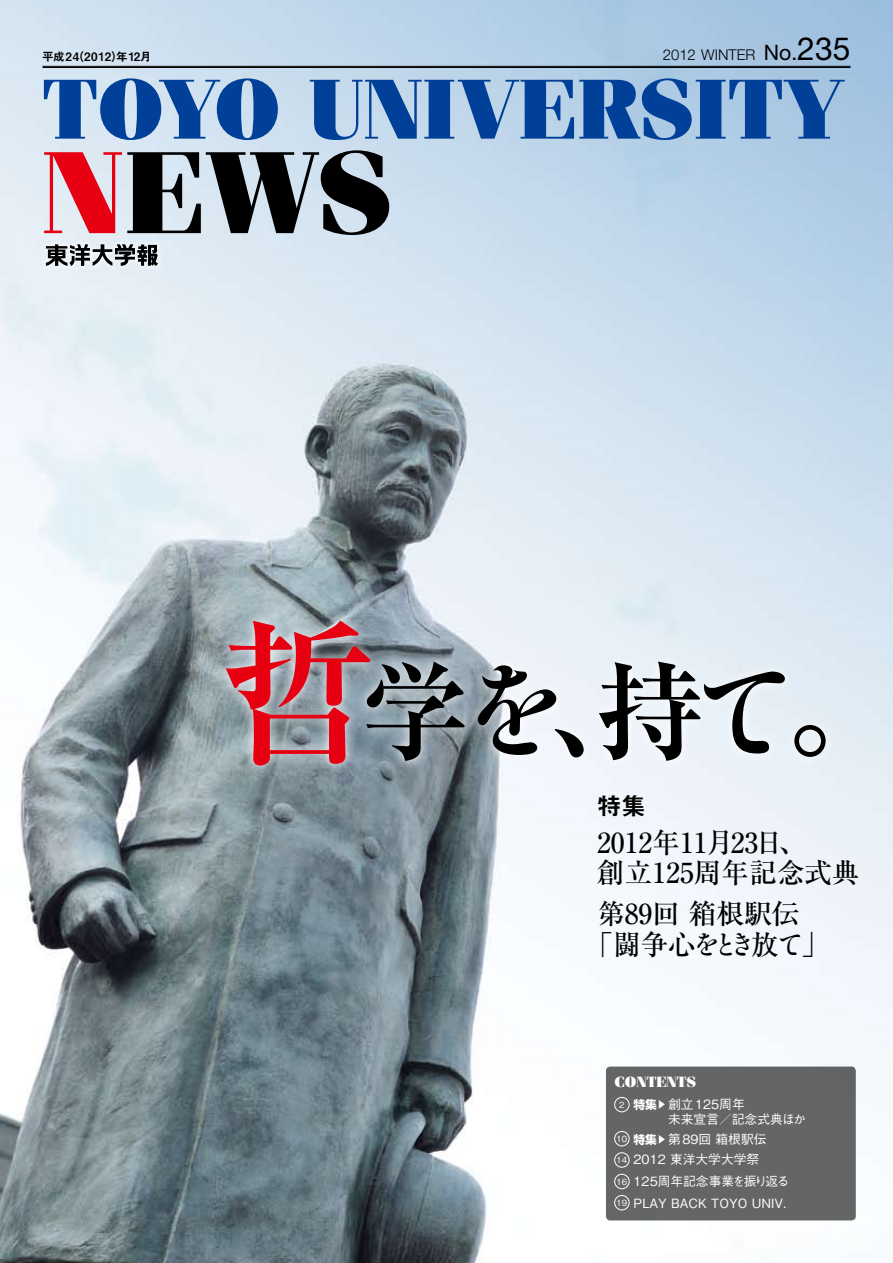
<style>
.page{position:relative;width:893px;height:1263px;background:#fff}
.page>*{position:absolute;margin:0;border:0;box-sizing:border-box;transform-origin:0 0}
.t1{font:900 117px "Fenice Std";color:#000}
.t2{font:108.15px "Ryumin Std Bold KO";color:#000}
.t3{font:900 85.05px "Fenice Std";color:#004098}
.t4{font:500 27.6px/40.3px "Ryumin Pro";color:#000}
.t5{font:27.6px "Ryumin Std Medium KO";color:#000}
.t6{font:24.45px "Midashi Go Pr 5 MB31";color:#000}
.t7{font:300 14.85px "Helvetica Neue LT Std";color:#000}
.t8{font:900 14.85px "Fenice Std";color:#fff}
.t9{font:500 12.75px/14.9px "Gothic BBB Pro";color:#fff}
.t10{font:11.7px "Midashi Go Pro MB31";letter-spacing:.035em;color:#000}
.t11{font:500 8.55px "Gothic BBB Pro";color:#fff}
.s1{font-weight:400;font-size:21.3px}
.s2{font-weight:400;font-size:31.95px}
.s3{color:#e60012}
.s4{font-family:"Ryumin Pro";font-weight:700;font-size:157.35px;color:#e60012}
.s5{font-family:"Ryumin Pro";font-weight:700}
.s6{font-family:"Ryumin Pro";font-weight:500}
.s7{font-family:"Ryumin Std Medium KO";font-weight:400}
.s8{font-family:"Shin Go Pro";font-weight:700;font-size:11.7px}
.s9{font-family:"Gothic BBB Pr 5";font-size:9.6px}
.s10{font-size:8.55px}
</style>
<div class="page">
<img style="left:0;top:0;width:893px;height:1263px">
<svg style="left:213px;top:609px;width:621px;height:166px"></svg>
<hr style="left:43px;top:66px;width:807px;height:1px;background:#000">
<hr style="left:43px;top:67px;width:807px;height:1px;background:#000">
<div style="left:41px;top:239px;width:120px;height:30px;background:#e8f1f7"></div>
<svg style="left:46px;top:244px;width:112px;height:22px"></svg>
<div style="left:606px;top:1066px;width:250px;height:154px;background:#646566;border-radius:4px"></div>
<div style="left:614px;top:1097px;width:15px;height:15px;border:1px solid #fff;border-radius:50%"></div>
<div style="left:614px;top:1131px;width:15px;height:15px;border:1px solid #fff;border-radius:50%"></div>
<div style="left:614px;top:1152px;width:15px;height:15px;border:1px solid #fff;border-radius:50%"></div>
<div style="left:614px;top:1174px;width:15px;height:15px;border:1px solid #fff;border-radius:50%"></div>
<div style="left:614px;top:1195px;width:15px;height:15px;border:1px solid #fff;border-radius:50%"></div>
<p class="t7" style="left:663px;top:46px;width:189px">2012 WINTER <span class="s1">No.</span><span class="s2">235</span></p>
<h3 class="t3" style="left:43px;top:57px;width:798px">TOYO UNIVERSITY</h3>
<h1 class="t1" style="left:43px;top:120px;width:353px"><span class="s3">N</span>EWS</h1>
<p class="t10" style="left:42px;top:48px;width:111px">平成24（2012）年12月</p>
<h2 class="t2" style="left:221px;top:634px;width:676px"><span class="s4">哲</span><span class="s5">学</span>を、<span class="s5">持</span>て。</h2>
<h3 class="t6" style="left:597px;top:786px;width:50px">特集</h3>
<h3 class="t5" style="left:597px;top:822px;width:211px">2012<span class="s6">年</span>11<span class="s6">月</span>23<span class="s6">日、</span></h3>
<h3 class="t4" style="left:597px;top:851px;width:264px">創立<span class="s7">125</span>周年記念式典第<span class="s7">89</span>回箱根駅伝</h3>
<h3 class="t4" style="left:585px;top:922px;width:245px">「闘争心<span class="s7">をとき</span>放<span class="s7">て</span>」</h3>
<p class="t8" style="left:614px;top:1073px;width:83px">CONTENTS</p>
<p class="t9" style="left:668px;top:1095px;width:139px;text-indent:-34px"><span class="s8">特集</span><span class="s9">▶</span> 創立125周年<br>未来宣言／記念式典ほか</p>
<p class="t11" style="left:619px;top:1098px;width:7px">2</p>
<p class="t9" style="left:616px;top:1128px;width:151px;line-height:19.8px"><sup>10</sup> <span class="s8">特集</span><span class="s9">▶</span> 第89回箱根駅伝<br><span class="s10">14</span> 2012 東洋大学大学祭</p>
<p class="t9" style="left:616px;top:1169px;width:175px;line-height:21.1px"><span class="s10">16</span> 125周年記念事業を振り返る<br><span class="s10">19</span> PLAY BACK TOYO UNIV.</p>
</div>
